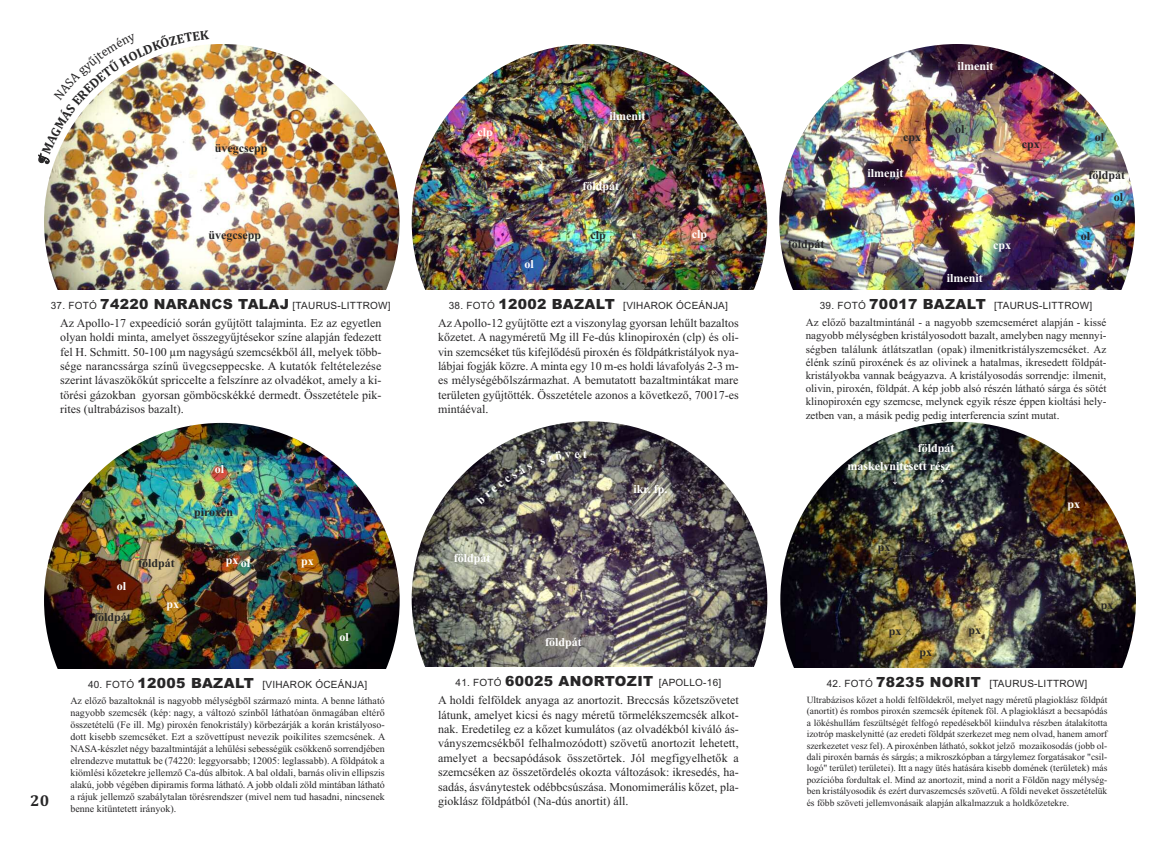
<style>
.page{position:relative;width:1163px;height:842px;background:#fff}
.page>*{position:absolute;margin:0;border:0;box-sizing:border-box;transform-origin:0 0}
.t1{font:700 16px "Cambria";color:#272627}
.t2{font:12px/14.4px "Times New Roman";color:#272627;text-align:justify}
.t3{font:700 12px/17.5px "Times New Roman";color:#fff}
.t4{font:700 12px "Times New Roman";color:#272627}
.t5{font:11px/13.2px "Times New Roman";color:#272627;text-align:justify}
.t6{font:10px/12px "Times New Roman";color:#272627;text-align:center}
.t7{font:10px "Arial";letter-spacing:.025em;color:#272627}
.t8{font:9.5px/11.4px "Times New Roman";color:#272627;text-align:justify}
.s1{font-weight:900;font-size:14px}
.s2{font-family:"Arial"}
.s3{font-family:"Arial";font-weight:900;font-size:14px}
</style>
<div class="page">
<img style="left:44px;top:44px;width:355px;height:246px">
<img style="left:411px;top:44px;width:356px;height:246px">
<img style="left:779px;top:44px;width:355px;height:246px">
<img style="left:780px;top:422px;width:355px;height:355px;border-radius:50%">
<div style="left:780px;top:668px;width:355px;height:120px;background:#fff"></div>
<img style="left:411px;top:421px;width:356px;height:246px">
<img style="left:44px;top:423px;width:355px;height:246px">
<svg style="left:475px;top:463px;width:57px;height:42px;background:#524f50"></svg>
<svg style="left:540px;top:450px;width:47px;height:15px"></svg>
<img style="left:44px;top:44px;width:165px;height:121px">
<p class="t3" style="left:957px;top:57px;width:37px">ilmenit</p>
<p class="t3" style="left:609px;top:107px;width:37px">ilmenit</p>
<p class="t4" style="left:215px;top:141px;width:54px">üvegcsepp</p>
<p class="t3" style="left:477px;top:123px;width:17px">clp</p>
<p class="t4" style="left:903px;top:129px;width:19px">cpx</p>
<p class="t4" style="left:954px;top:121px;width:11px">ol</p>
<p class="t4" style="left:1021px;top:137px;width:19px">cpx</p>
<p class="t4" style="left:1094px;top:130px;width:11px">ol</p>
<p class="t3" style="left:582px;top:177px;width:38px">földpát</p>
<p class="t3" style="left:867px;top:164px;width:37px">ilmenit</p>
<p class="t4" style="left:1088px;top:168px;width:38px">földpát</p>
<p class="t4" style="left:1113px;top:190px;width:11px">ol</p>
<p class="t4" style="left:208px;top:227px;width:54px">üvegcsepp</p>
<p class="t4" style="left:590px;top:228px;width:17px">clp</p>
<p class="t3" style="left:691px;top:225px;width:17px">clp</p>
<p class="t4" style="left:787px;top:237px;width:38px">földpát</p>
<p class="t3" style="left:993px;top:236px;width:19px">cpx</p>
<p class="t4" style="left:1080px;top:229px;width:11px">ol</p>
<p class="t3" style="left:524px;top:255px;width:11px">ol</p>
<p class="t3" style="left:946px;top:269px;width:37px">ilmenit</p>
<p class="t7" style="left:51px;top:300px;width:341px">37. FOTÓ <span class="s1">74220 NARANCS TALAJ</span> [TAURUS-LITTROW]</p>
<p class="t2" style="left:60px;top:315px;width:323px">Az Apollo-17 expeedíció során gyűjtött talajminta. Ez az egyetlen olyan holdi minta, amelyet összegyűjtésekor színe alapján fedezett fel H. Schmitt. 50-100 µm nagyságú szemcsékből áll, melyek több&shy;sége narancssárga színű üvegcseppecske. A kutatók feltételezése szerint lávaszökőkút spriccelte a felszínre az olvadékot, amely a ki&shy;törési gázokban gyorsan gömböcskékké dermedt. Összetétele pik&shy;rites (ultrabázisos bazalt).</p>
<p class="t7" style="left:449px;top:300px;width:280px">38. FOTÓ <span class="s1">12002 BAZALT</span> [VIHAROK ÓCEÁNJA]</p>
<p class="t2" style="left:438px;top:315px;width:302px">Az Apollo-12 gyűjtötte ezt a viszonylag gyorsan lehűlt bazaltos kőzetet. A nagyméretű Mg ill Fe-dús klinopiroxén (clp) és oli&shy;vin szemcséket tűs kifejlődésű piroxén és földpátkristályok nya&shy;lábjai fogják közre. A minta egy 10 m-es holdi lávafolyás 2-3 m&shy;es mélységébőlszármazhat. A bemutatott bazaltmintákat mare területen gyűjtötték. Összetétele azonos a következő, 70017-es mintáéval.</p>
<p class="t7" style="left:819px;top:300px;width:274px">39. FOTÓ <span class="s1">70017 BAZALT</span> [TAURUS-LITTROW]</p>
<p class="t5" style="left:805px;top:316px;width:302px">Az előző bazaltmintánál - a nagyobb szemcseméret alapján - kissé nagyobb mélységben kristályosodott bazalt, amelyben nagy mennyi&shy;ségben találunk átlátszatlan (opak) ilmenitkristályszemcséket. Az élénk színű piroxének és az olivinek a hatalmas, ikresedett földpát&shy;kristályokba vannak beágyazva. A kristályosodás sorrendje: ilmenit, olivin, piroxén, földpát. A kép jobb alsó részén látható sárga és sötét klinopiroxén egy szemcse, melynek egyik része éppen kioltási hely&shy;zetben van, a másik pedig pedig interferencia színt mutat.</p>
<p class="t3" style="left:215px;top:460px;width:11px">ol</p>
<p class="t3" style="left:633px;top:480px;width:35px">ikr. fp.</p>
<p class="t3" style="left:847px;top:439px;width:108px;text-indent:70px">földpát maskelynitesett rész</p>
<p class="t3" style="left:892px;top:469px;width:7px">↓</p>
<p class="t3" style="left:932px;top:471px;width:13px">→</p>
<p class="t4" style="left:194px;top:505px;width:41px">piroxén</p>
<p class="t3" style="left:1067px;top:495px;width:14px">px</p>
<p class="t4" style="left:138px;top:555px;width:38px">földpát</p>
<p class="t3" style="left:226px;top:551px;width:14px">px</p>
<p class="t3" style="left:241px;top:554px;width:11px">ol</p>
<p class="t3" style="left:301px;top:552px;width:14px">px</p>
<p class="t3" style="left:454px;top:549px;width:38px">földpát</p>
<p class="t4" style="left:877px;top:540px;width:14px">px</p>
<p class="t3" style="left:117px;top:577px;width:11px">ol</p>
<p class="t4" style="left:94px;top:610px;width:38px">földpát</p>
<p class="t3" style="left:166px;top:595px;width:14px">px</p>
<p class="t4" style="left:1100px;top:598px;width:14px">px</p>
<p class="t3" style="left:339px;top:628px;width:11px">ol</p>
<p class="t3" style="left:545px;top:633px;width:38px">földpát</p>
<p class="t4" style="left:888px;top:624px;width:14px">px</p>
<p class="t4" style="left:919px;top:645px;width:14px">px</p>
<p class="t4" style="left:968px;top:623px;width:14px">px</p>
<p class="t1" style="left:30px;top:791px;width:20px">20</p>
<p class="t6" style="left:70px;top:676px;width:316px;line-height:16.5px"><span class="s2">40. FOTÓ</span> <span class="s3">12005 BAZALT</span> <span class="s2">[VIHAROK ÓCEÁNJA]<br></span>Az előző bazaltoknál is nagyobb mélységből származó minta. A benne látható</p>
<p class="t6" style="left:70px;top:707px;width:316px;text-align:justify">nagyobb szemcsék (kép: nagy, a változó színből láthatóan önmagában eltérő összetételű (Fe ill. Mg) piroxén fenokristály) körbezárják a korán kristályoso&shy;dott kisebb szemcséket. Ezt a szövettípust nevezik poikilites szemcsének. A NASA-készlet négy bazaltmintáját a lehűlési sebességük csökkenő sorrendjében elrendezve mutattuk be (74220: leggyorsabb; 12005: leglassabb). A földpátok a kiömlési kőzetekre jellemző Ca-dús albitok. A bal oldali, barnás olivin ellipszis alakú, jobb végében dipiramis forma látható. A jobb oldali zöld mintában látható a rájuk jellemző szabálytalan törésrendszer (mivel nem tud hasadni, nincsenek benne kitüntetett irányok).</p>
<p class="t7" style="left:455px;top:677px;width:267px">41. FOTÓ <span class="s1">60025 ANORTOZIT</span> [APOLLO-16]</p>
<p class="t2" style="left:438px;top:693px;width:302px">A holdi felföldek anyaga az anortozit. Breccsás kőzetszövetet látunk, amelyet kicsi és nagy méretű törmelékszemcsék alkot&shy;nak. Eredetileg ez a kőzet kumulátos (az olvadékból kiváló ás&shy;ványszemcsékből felhalmozódott) szövetű anortozit lehetett, amelyet a becsapódások összetörtek. Jól megfigyelhetők a szemcséken az összetördelés okozta változások: ikresedés, ha&shy;sadás, ásványtestek odébbcsúszása. Monomimerális kőzet, pla&shy;gioklász földpátból (Na-dús anortit) áll.</p>
<p class="t7" style="left:826px;top:677px;width:262px">42. FOTÓ <span class="s1">78235 NORIT</span> [TAURUS-LITTROW]</p>
<p class="t8" style="left:806px;top:694px;width:302px">Ultrabázisos kőzet a holdi felföldekről, melyet nagy méretű plagioklász földpát (anortit) és rombos piroxén szemcsék építenek föl. A plagioklászt a becsapódás a lökéshullám feszültségét felfogó repedésekből kiindulva részben átalakította izotróp maskelynitté (az eredeti földpát szerkezet meg nem olvad, hanem amorf szerkezetet vesz fel). A piroxénben látható, sokkot jelző mozaikosodás (jobb ol&shy;dali piroxén barnás és sárgás; a mikroszkópban a tárgylemez forgatásakor "csil&shy;logó" terület) területei). Itt a nagy ütés hatására kisebb domének (területek) más pozícióba fordultak el. Mind az anortozit, mind a norit a Földön nagy mélység&shy;ben kristályosodik és ezért durvaszemcsés szövetű. A földi neveket összetételük és főbb szöveti jellemvonásaik alapján alkalmazzuk a holdkőzetekre.</p>
</div>
